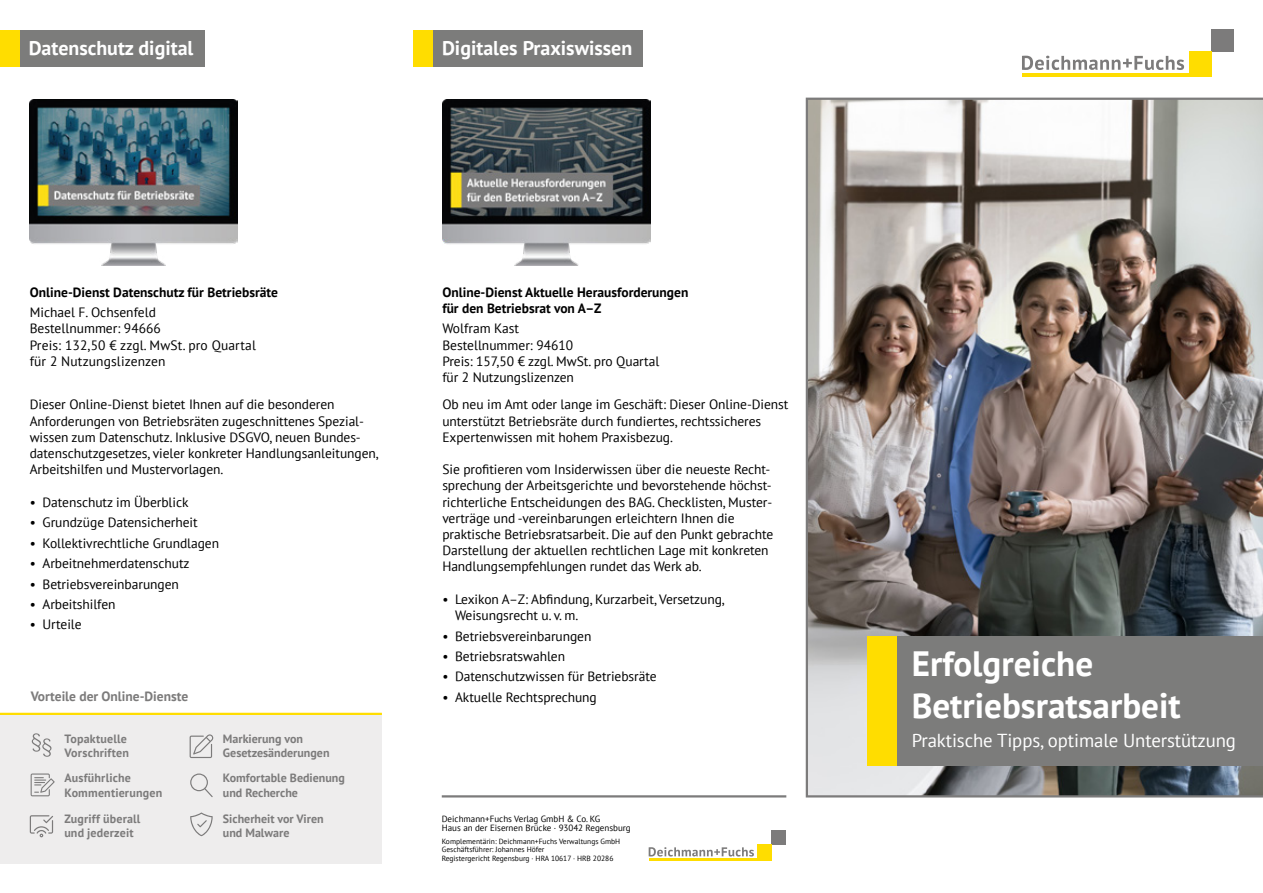
<style>
.page{position:relative;width:1263px;height:893px;background:#fff}
.page>*{position:absolute;margin:0;border:0;box-sizing:border-box;transform-origin:0 0}
.t1{font:700 35.1px/42.2px "PT Sans";color:#fff}
.t2{font:700 19.95px "PT Sans";color:#fff}
.t3{font:18.75px "PT Sans";letter-spacing:-.005em;color:#fff}
.t4{font:13.5px/16.2px "PT Sans";letter-spacing:-.005em;color:#000}
.t5{font:700 13.5px/16.2px "PT Sans";color:#000}
.t6{font:700 13.5px "PT Sans";color:#7c7b7b}
.t7{font:700 12px/14.4px "PT Sans";color:#7c7b7b}
.t8{font:9px/9.8px "PT Sans";color:#000}
.t9{font:7.5px/8.4px "PT Sans";color:#000}
</style>
<div class="page">
<img style="left:806px;top:98px;width:457px;height:699px">
<div style="left:868px;top:636px;width:395px;height:130px;background:#7c7c7b"></div>
<div style="left:868px;top:636px;width:29px;height:130px;background:#fd0"></div>
<div style="left:1211px;top:30px;width:22px;height:22px;background:#7c7b7b"></div>
<div style="left:1189px;top:52px;width:22px;height:22px;background:#fd0"></div>
<svg style="left:1022px;top:56px;width:162px;height:14px"></svg>
<hr style="left:1022px;top:74px;width:189px;height:3px;background:#fd0">
<div style="left:771px;top:830px;width:15px;height:14px;background:#7c7b7b"></div>
<div style="left:757px;top:844px;width:14px;height:15px;background:#fd0"></div>
<svg style="left:649px;top:847px;width:105px;height:9px"></svg>
<hr style="left:649px;top:859px;width:122px;height:2px;background:#fd0">
<img style="left:442px;top:100px;width:208px;height:166px">
<img style="left:30px;top:100px;width:208px;height:166px">
<div style="left:0;top:30px;width:204px;height:36px;background:#7c7c7b"></div>
<div style="left:0;top:30px;width:19px;height:36px;background:#fd0"></div>
<div style="left:420px;top:30px;width:223px;height:36px;background:#7c7c7b"></div>
<div style="left:413px;top:30px;width:19px;height:36px;background:#fd0"></div>
<hr style="left:442px;top:795px;width:344px;height:2px;background:#7c7b7b">
<div style="left:0;top:714px;width:382px;height:149px;background:#eeeded"></div>
<hr style="left:0;top:713px;width:382px;height:2px;background:#fd0">
<svg style="left:190px;top:812px;width:23px;height:24px"></svg>
<svg style="left:190px;top:773px;width:23px;height:24px"></svg>
<svg style="left:32px;top:733px;width:19px;height:24px"></svg>
<svg style="left:190px;top:734px;width:23px;height:24px"></svg>
<svg style="left:30px;top:815px;width:23px;height:22px"></svg>
<svg style="left:31px;top:773px;width:24px;height:23px"></svg>
<h2 class="t2" style="left:29px;top:35px;width:166px">Datenschutz digital</h2>
<h2 class="t2" style="left:442px;top:35px;width:192px">Digitales Praxiswissen</h2>
<p class="t5" style="left:30px;top:284px;width:250px">Online-Dienst Datenschutz für Betriebsräte</p>
<p class="t4" style="left:30px;top:304px;width:228px">Michael F. Ochsenfeld<br>Bestellnummer: 94666<br>Preis: 132,50 € zzgl. MwSt. pro Quartal für 2 Nutzungslizenzen</p>
<p class="t4" style="left:30px;top:396px;width:351px">Dieser Online-Dienst bietet Ihnen auf die besonderen Anforderungen von Betriebsräten zugeschnittenes Spezial&shy;wissen zum Datenschutz. Inklusive DSGVO, neuen Bundes&shy;datenschutzgesetzes, vieler konkreter Handlungsanleitungen, Arbeitshilfen und Mustervorlagen.</p>
<p class="t4" style="left:30px;top:493px;width:160px">• Datenschutz im Überblick</p>
<p class="t4" style="left:30px;top:514px;width:169px">• Grundzüge Datensicherheit</p>
<p class="t4" style="left:30px;top:534px;width:191px">• Kollektivrechtliche Grundlagen</p>
<p class="t4" style="left:30px;top:555px;width:161px">• Arbeitnehmerdatenschutz</p>
<p class="t4" style="left:30px;top:575px;width:151px">• Betriebsvereinbarungen</p>
<p class="t4" style="left:30px;top:596px;width:87px">• Arbeitshilfen</p>
<p class="t4" style="left:30px;top:616px;width:53px">• Urteile</p>
<p class="t6" style="left:31px;top:687px;width:159px">Vorteile der Online-Dienste</p>
<p class="t7" style="left:64px;top:731px;width:66px">Topaktuelle<br>Vorschriften</p>
<p class="t7" style="left:64px;top:771px;width:99px">Ausführliche<br>Kommentierungen</p>
<p class="t7" style="left:223px;top:731px;width:108px">Markierung von<br>Gesetzesänderungen</p>
<p class="t7" style="left:223px;top:770px;width:123px">Komfortable Bedienung und Recherche</p>
<p class="t7" style="left:64px;top:811px;width:78px">Zugriff überall und jederzeit</p>
<p class="t7" style="left:223px;top:811px;width:102px">Sicherheit vor Viren und Malware</p>
<p class="t5" style="left:442px;top:284px;width:248px">Online-Dienst Aktuelle Herausforderungen für den Betriebsrat von A–Z</p>
<p class="t4" style="left:442px;top:320px;width:218px">Wolfram Kast<br>Bestellnummer: 94610<br>Preis: 157,50 € zzgl. MwSt. pro Quartal für 2 Nutzungslizenzen</p>
<p class="t4" style="left:442px;top:396px;width:348px">Ob neu im Amt oder lange im Geschäft: Dieser Online-Dienst unterstützt Betriebsräte durch fundiertes, rechtssicheres<br>Expertenwissen mit hohem Praxisbezug.</p>
<p class="t4" style="left:442px;top:461px;width:332px">Sie profitieren vom Insiderwissen über die neueste Recht&shy;sprechung der Arbeitsgerichte und bevorstehende höchst&shy;richterliche Entscheidungen des BAG. Checklisten, Muster&shy;verträge und -vereinbarungen erleichtern Ihnen die praktische Betriebsratsarbeit. Die auf den Punkt gebrachte Darstellung der aktuellen rechtlichen Lage mit konkreten Handlungsempfehlungen rundet das Werk ab.</p>
<p class="t4" style="left:455px;top:591px;width:271px;text-indent:-13px">• Lexikon A–Z: Abfindung, Kurzarbeit, Versetzung,<br>Weisungsrecht u. v. m.</p>
<p class="t4" style="left:442px;top:627px;width:151px">• Betriebsvereinbarungen</p>
<p class="t4" style="left:442px;top:648px;width:124px">• Betriebsratswahlen</p>
<p class="t4" style="left:442px;top:668px;width:216px">• Datenschutzwissen für Betriebsräte</p>
<p class="t4" style="left:442px;top:689px;width:156px">• Aktuelle Rechtsprechung</p>
<p class="t8" style="left:442px;top:813px;width:190px">Deichmann+Fuchs Verlag GmbH &amp; Co. KG<br>Haus an der Eisernen Brücke · 93042 Regensburg</p>
<p class="t9" style="left:442px;top:837px;width:180px">Komplementärin: Deichmann+Fuchs Verwaltungs GmbH<br>Geschäftsführer: Johannes Höfer<br>Registergericht Regensburg · HRA 10617 · HRB 20286</p>
<h1 class="t1" style="left:912px;top:642px;width:270px">Erfolgreiche<br>Betriebsratsarbeit</h1>
<h3 class="t3" style="left:912px;top:729px;width:326px">Praktische Tipps, optimale Unterstützung</h3>
</div>
